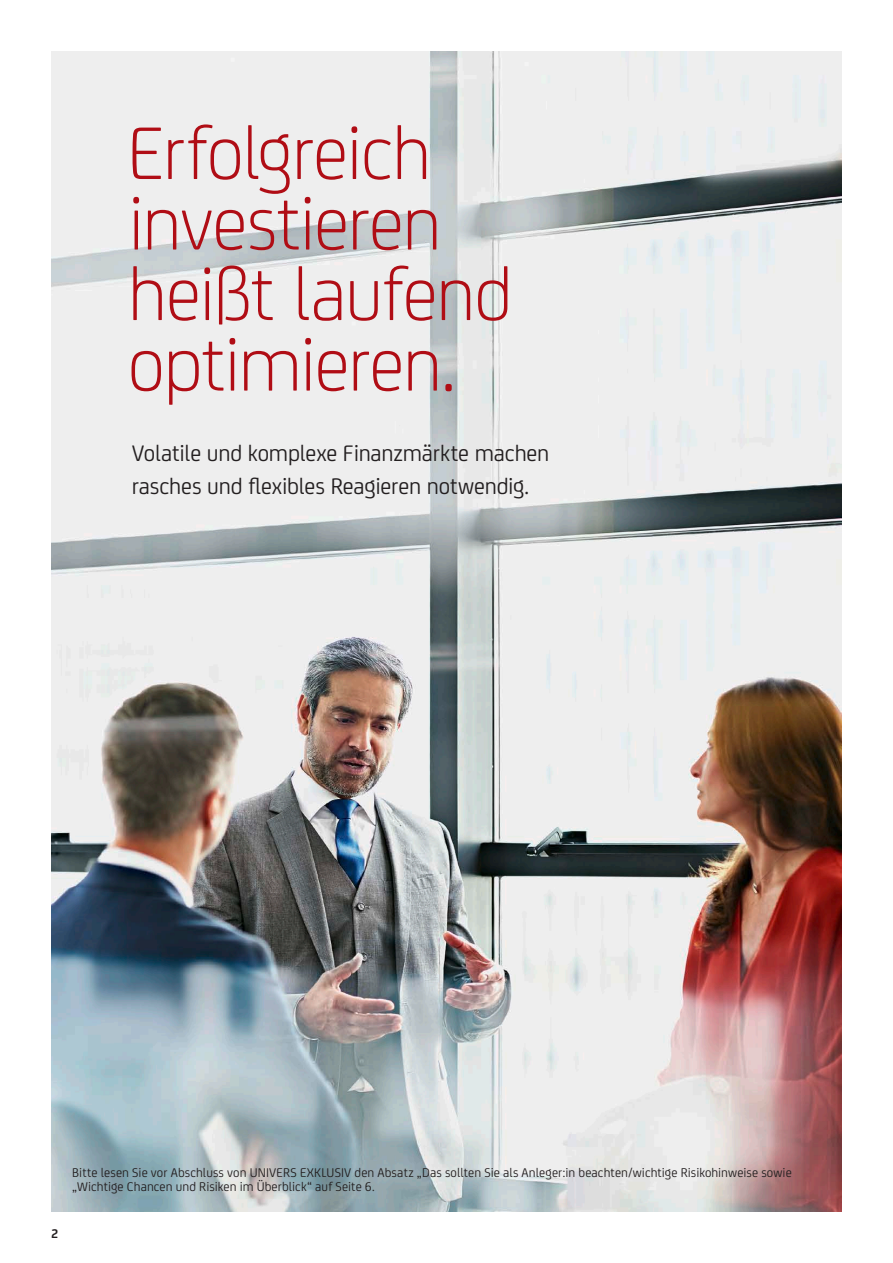
<style>
.page{position:relative;width:893px;height:1263px;background:#fff}
.page>*{position:absolute;margin:0;border:0;box-sizing:border-box;transform-origin:0 0}
.t1{font:300 79.5px/70.5px "Uni Credit";letter-spacing:-.02em;color:#b00d15}
.t2{font:24px/32.5px "Uni Credit";letter-spacing:-.01em;color:#231f20}
.t3{font:13.5px/13.5px "Uni Credit";letter-spacing:.005em;color:#231f20}
.t4{font:700 13.5px "Uni Credit";color:#231f20}
</style>
<div class="page">
<img style="left:51px;top:51px;width:791px;height:1161px">
<h1 class="t1" style="left:128px;top:113px;width:387px">Erfolgreich investieren heißt laufend optimieren.</h1>
<h2 class="t2" style="left:132px;top:436px;width:419px">Volatile und komplexe Finanzmärkte machen rasches und flexibles Reagieren notwendig.</h2>
<p class="t4" style="left:51px;top:1223px;width:9px">2</p>
<p class="t3" style="left:72px;top:1165px;width:721px">Bitte lesen Sie vor Abschluss von UNIVERS EXKLUSIV den Absatz „Das sollten Sie als Anleger:in beachten/wichtige Risikohinweise sowie „Wichtige Chancen und Risiken im Überblick“ auf Seite 6.</p>
</div>
